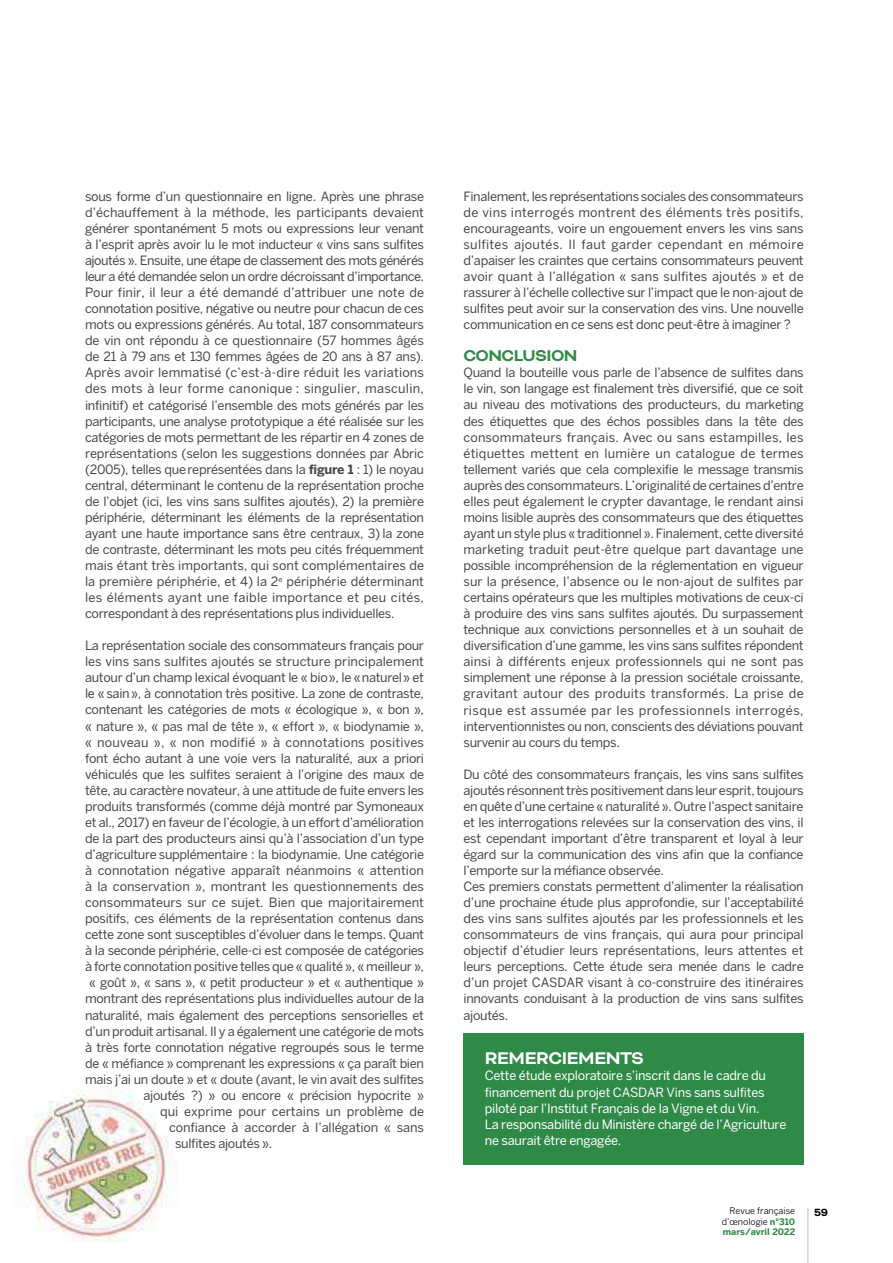
<style>
.page{position:relative;width:893px;height:1263px;background:#fff}
.page>*{position:absolute;margin:0;border:0;box-sizing:border-box;transform-origin:0 0}
.t1{font:700 19.5px "Bicyclette";letter-spacing:-.02em;color:#fff}
.t2{font:700 18px "Bicyclette";letter-spacing:-.025em;color:#2f8947}
.t3{font:12.75px/16px "Benton Sans";letter-spacing:-.025em;color:#484848;text-align:justify}
.t4{font:12.75px "Benton Sans";color:#484848}
.t5{font:12.75px/16px "Benton Sans";letter-spacing:-.02em;color:#fff}
.t6{font:12.75px "Benton Sans";letter-spacing:.01em;color:#484848}
.t7{font:700 12px "Bicyclette";color:#000}
.t8{font:700 9px/10.5px "Benton Sans";color:#2f8947}
.t9{font:9px "Benton Sans";color:#000}
.s1{font-weight:700}
.s2{font-weight:400;color:#000}
</style>
<div class="page">
<img style="left:13px;top:1090px;width:158px;height:152px">
<hr style="left:807px;top:1208px;width:1px;height:55px;background:#c2bfac">
<div style="left:463px;top:1033px;width:341px;height:132px;background:#2f8947"></div>
<p class="t3" style="left:85px;top:188px;width:341px">sous forme d’un questionnaire en ligne. Après une phrase d’échauffement à la méthode, les participants devaient générer spontanément 5 mots ou expressions leur venant à l’esprit après avoir lu le mot inducteur « vins sans sulfites ajoutés ». Ensuite, une étape de classement des mots générés leur a été demandée selon un ordre décroissant d’importance.<br>Pour finir, il leur a été demandé d’attribuer une note de connotation positive, négative ou neutre pour chacun de ces mots ou expressions générés. Au total, 187 consommateurs de vin ont répondu à ce questionnaire (57 hommes âgés de 21 à 79 ans et 130 femmes âgées de 20 ans à 87 ans).<br>Après avoir lemmatisé (c’est-à-dire réduit les variations des mots à leur forme canonique : singulier, masculin, infinitif) et catégorisé l’ensemble des mots générés par les participants, une analyse prototypique a été réalisée sur les catégories de mots permettant de les répartir en 4 zones de représentations (selon les suggestions données par Abric (2005), telles que représentées dans la <span class="s1">figure 1</span> : 1) le noyau central, déterminant le contenu de la représentation proche de l’objet (ici, les vins sans sulfites ajoutés), 2) la première périphérie, déterminant les éléments de la représentation ayant une haute importance sans être centraux, 3) la zone de contraste, déterminant les mots peu cités fréquemment mais étant très importants, qui sont complémentaires de la première périphérie, et 4) la 2<sup>e</sup> périphérie déterminant les éléments ayant une faible importance et peu cités, correspondant à des représentations plus individuelles.</p>
<p class="t3" style="left:85px;top:637px;width:340px">La représentation sociale des consommateurs français pour</p>
<p class="t4" style="left:85px;top:654px;width:340px">les vins sans sulfites ajoutés se structure principalement</p>
<p class="t3" style="left:85px;top:669px;width:341px">autour d’un champ lexical évoquant le « bio », le « naturel » et</p>
<p class="t3" style="left:85px;top:686px;width:340px">le « sain », à connotation très positive. La zone de contraste,</p>
<p class="t3" style="left:85px;top:702px;width:341px">contenant les catégories de mots « écologique », « bon »,</p>
<p class="t3" style="left:85px;top:718px;width:340px">« nature », « pas mal de tête », « effort », « biodynamie »,</p>
<p class="t6" style="left:85px;top:734px;width:341px">« nouveau », « non modifié » à connotations positives</p>
<p class="t3" style="left:85px;top:750px;width:341px">font écho autant à une voie vers la naturalité, aux a priori</p>
<p class="t3" style="left:85px;top:766px;width:341px">véhiculés que les sulfites seraient à l’origine des maux de</p>
<p class="t3" style="left:85px;top:782px;width:340px">tête, au caractère novateur, à une attitude de fuite envers les</p>
<p class="t3" style="left:85px;top:798px;width:340px">produits transformés (comme déjà montré par Symoneaux</p>
<p class="t3" style="left:85px;top:814px;width:341px">et al., 2017) en faveur de l’écologie, à un effort d’amélioration</p>
<p class="t3" style="left:85px;top:830px;width:340px">de la part des producteurs ainsi qu’à l’association d’un type</p>
<p class="t3" style="left:85px;top:846px;width:341px">d’agriculture supplémentaire : la biodynamie. Une catégorie</p>
<p class="t4" style="left:85px;top:863px;width:340px">à connotation négative apparaît néanmoins « attention</p>
<p class="t4" style="left:85px;top:879px;width:341px">à la conservation », montrant les questionnements des</p>
<p class="t4" style="left:85px;top:895px;width:341px">consommateurs sur ce sujet. Bien que majoritairement</p>
<p class="t3" style="left:85px;top:910px;width:340px">positifs, ces éléments de la représentation contenus dans</p>
<p class="t3" style="left:85px;top:926px;width:340px">cette zone sont susceptibles d’évoluer dans le temps. Quant</p>
<p class="t3" style="left:85px;top:942px;width:341px">à la seconde périphérie, celle-ci est composée de catégories</p>
<p class="t3" style="left:85px;top:958px;width:340px">à forte connotation positive telles que « qualité », « meilleur »,</p>
<p class="t3" style="left:89px;top:974px;width:336px">« goût », « sans », « petit producteur » et « authentique »</p>
<p class="t3" style="left:85px;top:991px;width:341px">montrant des représentations plus individuelles autour de la</p>
<p class="t3" style="left:85px;top:1007px;width:341px">naturalité, mais également des perceptions sensorielles et</p>
<p class="t3" style="left:85px;top:1023px;width:341px">d’un produit artisanal. Il y a également une catégorie de mots</p>
<p class="t3" style="left:85px;top:1039px;width:341px">à très forte connotation négative regroupés sous le terme</p>
<p class="t3" style="left:85px;top:1055px;width:341px">de « méfiance » comprenant les expressions « ça paraît bien</p>
<p class="t3" style="left:85px;top:1071px;width:341px">mais j’ai un doute » et « doute (avant, le vin avait des sulfites</p>
<p class="t3" style="left:144px;top:1087px;width:282px">ajoutés ?) » ou encore « précision hypocrite »</p>
<p class="t4" style="left:160px;top:1104px;width:266px">qui exprime pour certains un problème de</p>
<p class="t3" style="left:169px;top:1119px;width:256px">confiance à accorder à l’allégation « sans</p>
<p class="t3" style="left:175px;top:1135px;width:99px">sulfites ajoutés ».</p>
<p class="t3" style="left:463px;top:188px;width:342px">Finalement, les représentations sociales des consommateurs de vins interrogés montrent des éléments très positifs, encourageants, voire un engouement envers les vins sans sulfites ajoutés. Il faut garder cependant en mémoire d’apaiser les craintes que certains consommateurs peuvent avoir quant à l’allégation « sans sulfites ajoutés » et de rassurer à l’échelle collective sur l’impact que le non-ajout de sulfites peut avoir sur la conservation des vins. Une nouvelle communication en ce sens est donc peut-être à imaginer ?</p>
<h2 class="t2" style="left:463px;top:345px;width:116px">CONCLUSION</h2>
<p class="t3" style="left:463px;top:365px;width:342px">Quand la bouteille vous parle de l’absence de sulfites dans le vin, son langage est finalement très diversifié, que ce soit au niveau des motivations des producteurs, du marketing des étiquettes que des échos possibles dans la tête des consommateurs français. Avec ou sans estampilles, les étiquettes mettent en lumière un catalogue de termes tellement variés que cela complexifie le message transmis auprès des consommateurs. L’originalité de certaines d’entre elles peut également le crypter davantage, le rendant ainsi moins lisible auprès des consommateurs que des étiquettes ayant un style plus « traditionnel ». Finalement, cette diversité marketing traduit peut-être quelque part davantage une possible incompréhension de la réglementation en vigueur sur la présence, l’absence ou le non-ajout de sulfites par certains opérateurs que les multiples motivations de ceux-ci à produire des vins sans sulfites ajoutés. Du surpassement technique aux convictions personnelles et à un souhait de diversification d’une gamme, les vins sans sulfites répondent ainsi à différents enjeux professionnels qui ne sont pas simplement une réponse à la pression sociétale croissante, gravitant autour des produits transformés. La prise de risque est assumée par les professionnels interrogés, interventionnistes ou non, conscients des déviations pouvant survenir au cours du temps.</p>
<p class="t3" style="left:463px;top:766px;width:342px;text-align:left">Du côté des consommateurs français, les vins sans sulfites ajoutés résonnent très positivement dans leur esprit, toujours en quête d’une certaine « naturalité ». Outre l’aspect sanitaire et les interrogations relevées sur la conservation des vins, il est cependant important d’être transparent et loyal à leur égard sur la communication des vins afin que la confiance l’emporte sur la méfiance observée.<br>Ces premiers constats permettent d’alimenter la réalisation d’une prochaine étude plus approfondie, sur l’acceptabilité des vins sans sulfites ajoutés par les professionnels et les consommateurs de vins français, qui aura pour principal objectif d’étudier leurs représentations, leurs attentes et leurs perceptions. Cette étude sera menée dans le cadre d’un projet CASDAR visant à co-construire des itinéraires innovants conduisant à la production de vins sans sulfites ajoutés.</p>
<h1 class="t1" style="left:485px;top:1047px;width:161px">REMERCIEMENTS</h1>
<p class="t5" style="left:485px;top:1068px;width:303px">Cette étude exploratoire s’inscrit dans le cadre du financement du projet CASDAR Vins sans sulfites piloté par l’Institut Français de la Vigne et du Vin.<br>La responsabilité du Ministère chargé de l’Agriculture ne saurait être engagée.</p>
<p class="t9" style="left:729px;top:1206px;width:67px">Revue française</p>
<p class="t7" style="left:814px;top:1206px;width:15px">59</p>
<p class="t8" style="left:722px;top:1216px;width:75px"><span class="s2">d’œnologie</span> n°310 mars/avril 2022</p>
</div>
